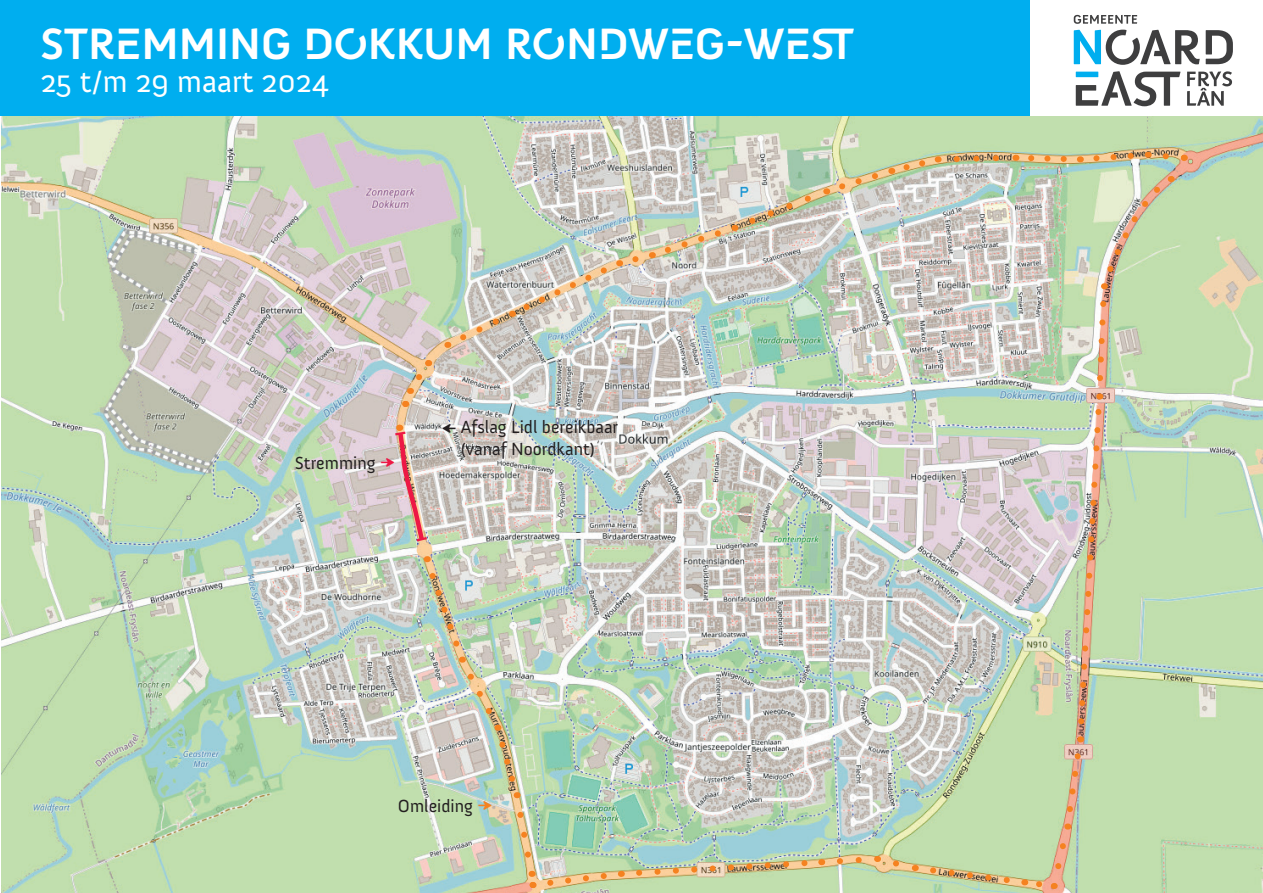
<style>
.page{position:relative;width:1263px;height:893px;background:#fff}
.page>*{position:absolute;margin:0;border:0;box-sizing:border-box;transform-origin:0 0}
.t1{font:45px "NOARDEAST Caps";color:#fff}
.t2{font:31.5px "Anivers";color:#fff}
.t3{font:18px/21.6px "Anivers";color:#231f20;text-align:center}
.s1{color:#ed1845}
.s2{color:#f58220}
</style>
<div class="page">
<img style="left:1px;top:116px;width:1262px;height:777px">
<div style="left:0;top:0;width:1030px;height:116px;background:#00aeef"></div>
<svg style="left:1074px;top:30px;width:126px;height:35px"></svg>
<svg style="left:1206px;top:30px;width:27px;height:34px"></svg>
<svg style="left:1074px;top:15px;width:63px;height:9px"></svg>
<svg style="left:1187px;top:71px;width:45px;height:35px"></svg>
<svg style="left:1076px;top:71px;width:104px;height:35px"></svg>
<img style="left:425px;top:568px;width:76px;height:163px">
<svg style="left:495px;top:737px;width:27px;height:61px;background:#c5c59f"></svg>
<img style="left:513px;top:808px;width:109px;height:83px">
<img style="left:633px;top:856px;width:189px;height:23px">
<svg style="left:833px;top:853px;width:45px;height:14px"></svg>
<svg style="left:889px;top:856px;width:27px;height:17px"></svg>
<svg style="left:926px;top:864px;width:99px;height:24px;background:#c5c693"></svg>
<svg style="left:1032px;top:823px;width:40px;height:69px;background:#d2c79b"></svg>
<svg style="left:1063px;top:736px;width:23px;height:80px;background:#cebd9a"></svg>
<img style="left:1075px;top:393px;width:30px;height:335px">
<svg style="left:1094px;top:283px;width:16px;height:101px"></svg>
<img style="left:1080px;top:149px;width:107px;height:128px">
<svg style="left:1015px;top:152px;width:55px;height:13px"></svg>
<svg style="left:938px;top:152px;width:64px;height:13px"></svg>
<svg style="left:891px;top:156px;width:38px;height:20px"></svg>
<svg style="left:826px;top:169px;width:56px;height:27px;background:#d4caa0"></svg>
<img style="left:734px;top:191px;width:82px;height:41px">
<svg style="left:652px;top:226px;width:73px;height:34px;background:#d5c8ae"></svg>
<svg style="left:619px;top:252px;width:24px;height:16px"></svg>
<img style="left:512px;top:262px;width:100px;height:56px">
<img style="left:392px;top:314px;width:112px;height:231px">
<h1 class="t1" style="left:40px;top:19px;width:815px">STREMMING DOKKUM RONDWEG-WEST</h1>
<h2 class="t2" style="left:40px;top:65px;width:290px">25 t/m 29 maart 2024</h2>
<p class="t3" style="left:295px;top:452px;width:102px">Stremming <span class="s1">∏</span></p>
<p class="t3" style="left:442px;top:416px;width:177px">µ Afslag Lidl bereikbaar (vanaf Noordkant)</p>
<p class="t3" style="left:398px;top:796px;width:96px">Omleiding <span class="s2">∏</span></p>
</div>
